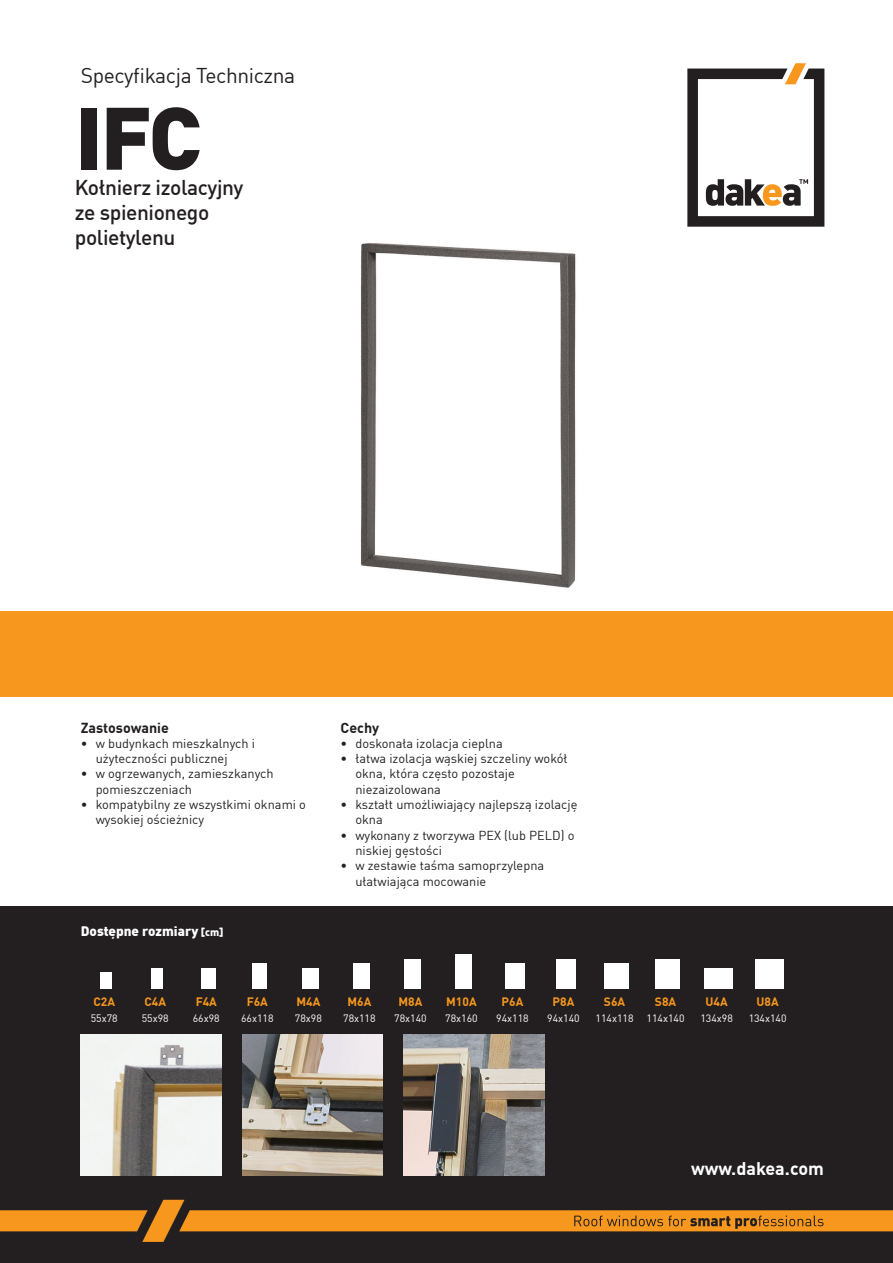
<style>
.page{position:relative;width:893px;height:1263px;background:#fff}
.page>*{position:absolute;margin:0;border:0;box-sizing:border-box;transform-origin:0 0}
.t1{font:900 87px "DIN Offc Pro";color:#231f20}
.t2{font:500 21px/25.2px "DIN Offc Pro";letter-spacing:-.02em;color:#231f20}
.t3{font:21px "DIN Offc Pro";letter-spacing:-.02em;color:#231f20}
.t4{font:700 18px "DIN Offc Pro";color:#fff}
.t5{font:700 14.25px "DIN Offc Pro";color:#231f20}
.t6{font:900 13.5px "DIN Offc Pro";color:#fff}
.t7{font:12.75px/15.3px "DIN Offc Pro";color:#231f20}
.t8{font:700 12px "DIN Offc Pro";color:#f7971d}
.t9{font:10.5px "DIN Offc Pro";color:#fff}
.s1{font-size:10.5px}
</style>
<div class="page">
<div style="left:0;top:1179px;width:893px;height:84px;background:#231f20"></div>
<svg style="left:0;top:1200px;width:893px;height:42px"></svg>
<svg style="left:687px;top:63px;width:137px;height:164px"></svg>
<div style="left:0;top:612px;width:893px;height:85px;background:#f7971d"></div>
<div style="left:0;top:906px;width:893px;height:285px;background:#231f20"></div>
<img style="left:242px;top:1035px;width:141px;height:140px">
<img style="left:404px;top:1035px;width:140px;height:140px">
<img style="left:81px;top:1035px;width:140px;height:140px">
<img style="left:361px;top:243px;width:215px;height:345px">
<svg style="left:100px;top:959px;width:684px;height:30px"></svg>
<div style="left:101px;top:972px;width:11px;height:16px;background:#fff"></div>
<div style="left:152px;top:967px;width:11px;height:21px;background:#fff"></div>
<div style="left:201px;top:967px;width:14px;height:21px;background:#fff"></div>
<div style="left:252px;top:963px;width:14px;height:25px;background:#fff"></div>
<div style="left:302px;top:967px;width:17px;height:21px;background:#fff"></div>
<div style="left:353px;top:963px;width:17px;height:25px;background:#fff"></div>
<div style="left:404px;top:959px;width:17px;height:29px;background:#fff"></div>
<div style="left:455px;top:954px;width:17px;height:34px;background:#fff"></div>
<div style="left:505px;top:963px;width:20px;height:25px;background:#fff"></div>
<div style="left:556px;top:959px;width:20px;height:29px;background:#fff"></div>
<div style="left:604px;top:963px;width:25px;height:25px;background:#fff"></div>
<div style="left:656px;top:959px;width:24px;height:29px;background:#fff"></div>
<div style="left:704px;top:967px;width:29px;height:21px;background:#fff"></div>
<div style="left:755px;top:959px;width:29px;height:29px;background:#fff"></div>
<h2 class="t3" style="left:81px;top:59px;width:216px">Specyfikacja Techniczna</h2>
<p class="t1" style="left:75px;top:63px;width:128px">IFC</p>
<p class="t2" style="left:75px;top:172px;width:170px">Kołnierz izolacyjny ze spienionego</p>
<p class="t2" style="left:75px;top:223px;width:102px">polietylenu</p>
<p class="t5" style="left:81px;top:715px;width:90px">Zastosowanie</p>
<p class="t7" style="left:96px;top:734px;width:161px;text-indent:-15px">• w budynkach mieszkalnych i użyteczności publicznej</p>
<p class="t7" style="left:96px;top:765px;width:180px;text-indent:-15px">• w ogrzewanych, zamieszkanych pomieszczeniach</p>
<p class="t7" style="left:96px;top:795px;width:212px;text-indent:-15px">• kompatybilny ze wszystkimi oknami o wysokiej ościeżnicy</p>
<p class="t6" style="left:81px;top:920px;width:144px">Dostępne rozmiary <span class="s1">[cm]</span></p>
<p class="t5" style="left:340px;top:715px;width:40px">Cechy</p>
<p class="t7" style="left:340px;top:734px;width:164px">• doskonała izolacja cieplna</p>
<p class="t7" style="left:355px;top:750px;width:214px;text-indent:-15px">• łatwa izolacja wąskiej szczeliny wokół okna, która często pozostaje</p>
<p class="t7" style="left:355px;top:780px;width:87px">niezaizolowana</p>
<p class="t7" style="left:355px;top:795px;width:224px;text-indent:-15px">• kształt umożliwiający najlepszą izolację okna</p>
<p class="t7" style="left:355px;top:826px;width:221px;text-indent:-15px">• wykonany z tworzywa PEX (lub PELD) o niskiej gęstości</p>
<p class="t7" style="left:355px;top:857px;width:190px;text-indent:-15px">• w zestawie taśma samoprzylepna ułatwiająca mocowanie</p>
<p class="t8" style="left:93px;top:991px;width:23px">C2A</p>
<p class="t8" style="left:144px;top:991px;width:23px">C4A</p>
<p class="t8" style="left:196px;top:991px;width:23px">F4A</p>
<p class="t8" style="left:247px;top:991px;width:23px">F6A</p>
<p class="t8" style="left:296px;top:991px;width:25px">M4A</p>
<p class="t8" style="left:347px;top:991px;width:25px">M6A</p>
<p class="t8" style="left:398px;top:991px;width:25px">M8A</p>
<p class="t8" style="left:446px;top:991px;width:32px">M10A</p>
<p class="t8" style="left:502px;top:991px;width:23px">P6A</p>
<p class="t8" style="left:553px;top:991px;width:23px">P8A</p>
<p class="t8" style="left:604px;top:991px;width:23px">S6A</p>
<p class="t8" style="left:655px;top:991px;width:23px">S8A</p>
<p class="t8" style="left:705px;top:991px;width:24px">U4A</p>
<p class="t8" style="left:756px;top:991px;width:24px">U8A</p>
<p class="t9" style="left:91px;top:1010px;width:28px">55x78</p>
<p class="t9" style="left:142px;top:1010px;width:28px">55x98</p>
<p class="t9" style="left:193px;top:1010px;width:28px">66x98</p>
<p class="t9" style="left:241px;top:1010px;width:34px">66x118</p>
<p class="t9" style="left:295px;top:1010px;width:28px">78x98</p>
<p class="t9" style="left:343px;top:1010px;width:34px">78x118</p>
<p class="t9" style="left:394px;top:1010px;width:34px">78x140</p>
<p class="t9" style="left:445px;top:1010px;width:34px">78x160</p>
<p class="t9" style="left:496px;top:1010px;width:34px">94x118</p>
<p class="t9" style="left:547px;top:1010px;width:34px">94x140</p>
<p class="t9" style="left:596px;top:1010px;width:39px">114x118</p>
<p class="t9" style="left:647px;top:1010px;width:39px">114x140</p>
<p class="t9" style="left:700px;top:1010px;width:34px">134x98</p>
<p class="t9" style="left:749px;top:1010px;width:39px">134x140</p>
<p class="t4" style="left:691px;top:1154px;width:134px">www.dakea.com</p>
</div>
